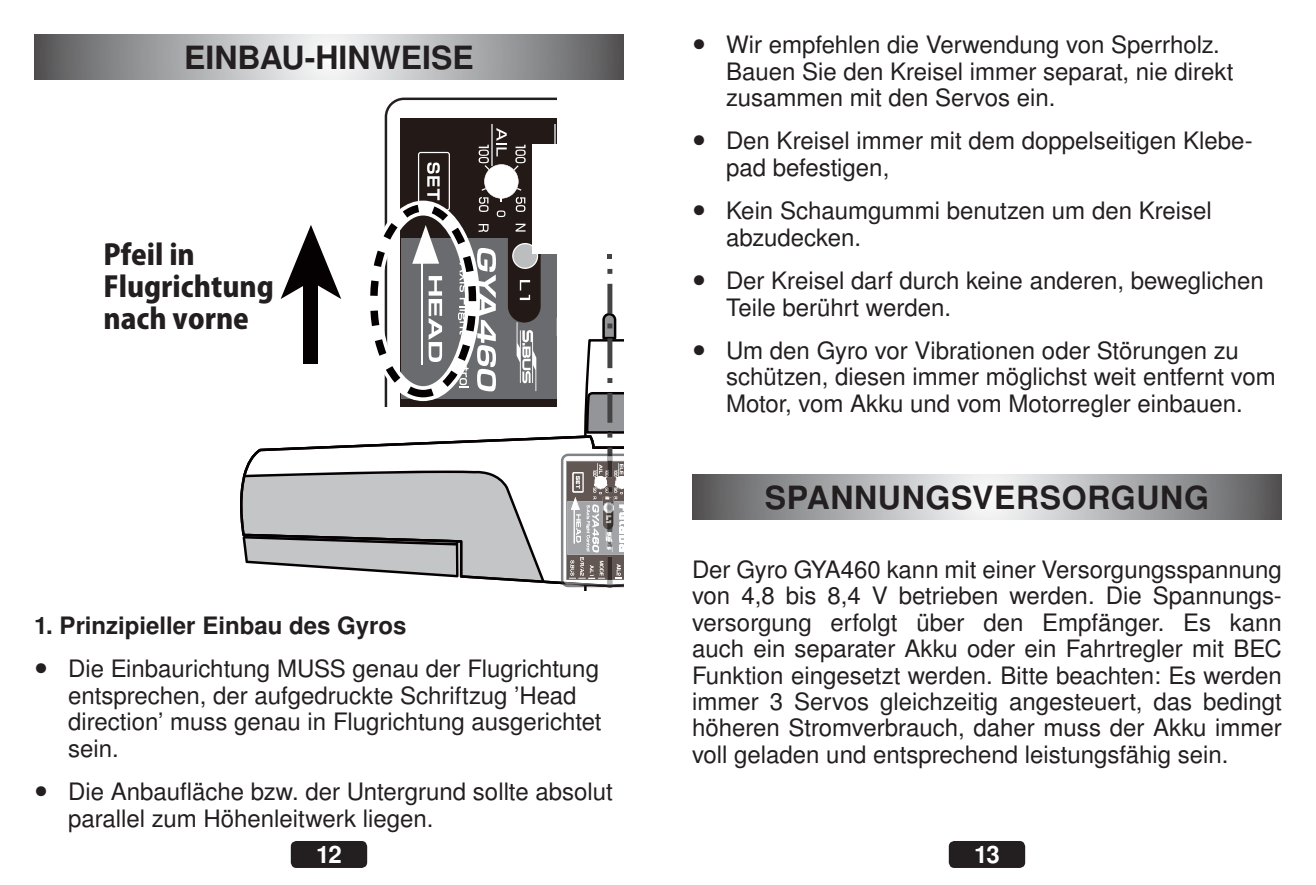
<style>
.page{position:relative;width:1316px;height:885px;background:#fff}
.page>*{position:absolute;margin:0;border:0;box-sizing:border-box;transform-origin:0 0}
.t1{font:700 32px "Nimbus San LOT";letter-spacing:.015em;color:#231f20}
.t2{font:28px/32px "Koz Go Pr 6 N Heavy 90 pv RKSJ H";color:#231f20}
.t3{font:24px/26.4px "Nimbus San LOT";color:#231f20}
.t4{font:700 24px "Nimbus San LOT";color:#231f20}
.t5{font:700 24px "Nimbus San LOT";color:#fff}
.s1{font-size:40px}
</style>
<div class="page">
<svg style="left:34px;top:34px;width:590px;height:45px;background:#a8a9aa"></svg>
<svg style="left:384px;top:98px;width:172px;height:30px"></svg>
<div style="left:400px;top:118px;width:156px;height:288px;background:#231916"></div>
<hr style="left:554px;top:124px;width:2px;height:41px;background:#a5a8aa">
<hr style="left:491px;top:124px;width:2px;height:41px;background:#a5a8aa">
<svg style="left:242px;top:128px;width:382px;height:462px"></svg>
<div style="left:532px;top:144px;width:92px;height:110px;background:#fff"></div>
<img style="left:572px;top:463px;width:52px;height:29px">
<img style="left:573px;top:530px;width:34px;height:22px">
<svg style="left:692px;top:474px;width:589px;height:45px;background:#a8a9aa"></svg>
<div style="left:291px;top:840px;width:76px;height:27px;background:#231f20;border-radius:6px"></div>
<div style="left:948px;top:840px;width:77px;height:27px;background:#231f20;border-radius:6px"></div>
<p class="t1" style="left:184px;top:39px;width:291px">EINBAU-HINWEISE</p>
<p class="t2" style="left:103px;top:239px;width:172px">Pfeil in<br>Flugrichtung nach vorne</p>
<p class="t4" style="left:34px;top:611px;width:374px">1. Prinzipieller Einbau des Gyros</p>
<p class="t3" style="left:68px;top:656px;width:535px;text-indent:-34px"><span class="s1">•</span> Die Einbaurichtung MUSS genau der Flugrichtung entsprechen, der aufgedruckte Schriftzug ’Head direction’ muss genau in Flugrichtung ausgerichtet sein.</p>
<p class="t3" style="left:68px;top:779px;width:546px;text-indent:-34px"><span class="s1">•</span> Die Anbaufläche bzw. der Untergrund sollte absolut parallel zum Höhenleitwerk liegen.</p>
<p class="t3" style="left:726px;top:32px;width:509px;text-indent:-34px"><span class="s1">•</span> Wir empfehlen die Verwendung von Sperrholz.<br>Bauen Sie den Kreisel immer separat, nie direkt zusammen mit den Servos ein.</p>
<p class="t3" style="left:726px;top:128px;width:528px;text-indent:-34px"><span class="s1">•</span> Den Kreisel immer mit dem doppelseitigen Klebe&shy;pad befestigen,</p>
<p class="t3" style="left:726px;top:198px;width:487px;text-indent:-34px"><span class="s1">•</span> Kein Schaumgummi benutzen um den Kreisel abzudecken.</p>
<p class="t3" style="left:726px;top:268px;width:539px;text-indent:-34px"><span class="s1">•</span> Der Kreisel darf durch keine anderen, beweglichen<br>Teile berührt werden.</p>
<p class="t3" style="left:726px;top:338px;width:551px;text-indent:-34px"><span class="s1">•</span> Um den Gyro vor Vibrationen oder Störungen zu schützen, diesen immer möglichst weit entfernt vom<br>Motor, vom Akku und vom Motorregler einbauen.</p>
<p class="t1" style="left:764px;top:479px;width:446px">SPANNUNGSVERSORGUNG</p>
<p class="t3" style="left:692px;top:557px;width:591px;text-align:justify">Der Gyro GYA460 kann mit einer Versorgungsspannung von 4,8 bis 8,4 V betrieben werden. Die Spannungs&shy;versorgung erfolgt über den Empfänger. Es kann auch ein separater Akku oder ein Fahrtregler mit BEC Funktion eingesetzt werden. Bitte beachten: Es werden immer 3 Servos gleichzeitig angesteuert, das bedingt höheren Stromverbrauch, daher muss der Akku immer voll geladen und entsprechend leistungsfähig sein.</p>
<p class="t5" style="left:316px;top:840px;width:27px">12</p>
<p class="t5" style="left:974px;top:840px;width:27px">13</p>
</div>
